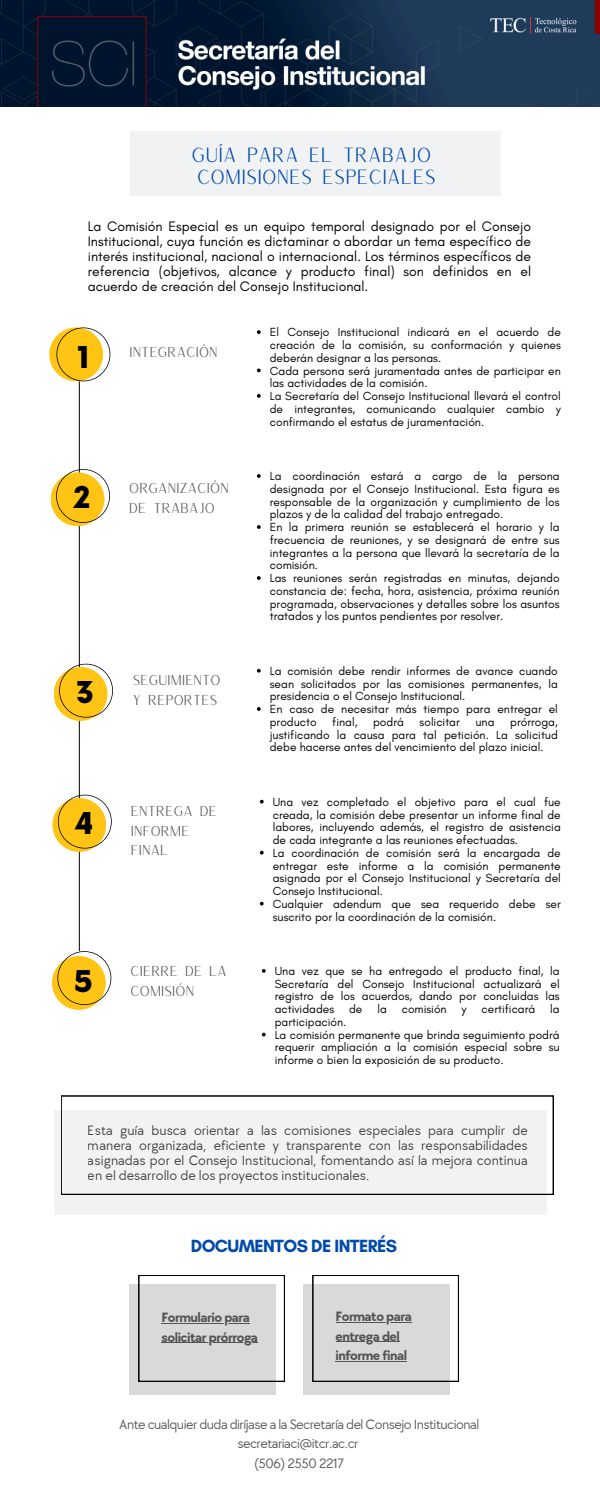
<style>
.page{position:relative;width:600px;height:1500px;background:#fff}
.page>*{position:absolute;margin:0;border:0;box-sizing:border-box;transform-origin:0 0}
.t1{font:900 29.3px "Now";color:#000}
.t2{font:20px/22.5px "Versailles";letter-spacing:-.03em;color:#004aad}
.t3{font:700 18px "Glacial Indifference";letter-spacing:-.035em;color:#004aad}
.t4{font:14px/15px "Glacial Indifference";color:#000;text-align:justify}
.t5{font:14px/15px "TT Chocolates";color:#000;text-align:justify}
.t6{font:14px/19.5px "TT Chocolates";letter-spacing:-.035em;color:#545454;text-align:center}
.t7{font:14px/19.5px "Versailles";letter-spacing:-.035em;color:#545454}
.t8{font:700 14px/19.5px "TT Chocolates";letter-spacing:-.035em;color:#545454}
.t9{font:12px/12.8px "Glacial Indifference";color:#000;text-align:justify}
</style>
<div class="page">
<div style="left:54px;top:1111px;width:492px;height:104px;background:#f1f2f3"></div>
<div style="left:129px;top:1284px;width:147px;height:110px;background:#d9d9d9"></div>
<div style="left:303px;top:1284px;width:147px;height:110px;background:#d9d9d9"></div>
<svg style="left:61px;top:1096px;width:492px;height:98px"></svg>
<svg style="left:139px;top:1275px;width:145px;height:106px"></svg>
<svg style="left:313px;top:1275px;width:145px;height:106px"></svg>
<hr style="left:79px;top:381px;width:1px;height:570px;background:#000">
<img style="left:0;top:1px;width:599px;height:105px">
<svg style="left:52px;top:798px;width:54px;height:54px"></svg>
<svg style="left:58px;top:795px;width:54px;height:54px"></svg>
<div style="left:49px;top:327px;width:54px;height:54px;background:#ffc414;border-radius:50%"></div>
<svg style="left:56px;top:327px;width:54px;height:54px"></svg>
<div style="left:54px;top:667px;width:54px;height:54px;background:#ffc414;border-radius:50%"></div>
<svg style="left:59px;top:664px;width:54px;height:54px"></svg>
<div style="left:51px;top:472px;width:54px;height:54px;background:#ffc414;border-radius:50%"></div>
<svg style="left:56px;top:469px;width:54px;height:54px"></svg>
<div style="left:52px;top:956px;width:54px;height:54px;background:#ffc414;border-radius:50%"></div>
<svg style="left:57px;top:951px;width:54px;height:54px"></svg>
<div style="left:130px;top:131px;width:370px;height:64px;background:#f1f2f3"></div>
<hr style="left:162px;top:1323px;width:88px;height:1px;background:#545454">
<hr style="left:162px;top:1343px;width:96px;height:1px;background:#545454">
<hr style="left:336px;top:1322px;width:75px;height:1px;background:#545454">
<hr style="left:336px;top:1341px;width:63px;height:1px;background:#545454">
<hr style="left:336px;top:1361px;width:71px;height:1px;background:#545454">
<svg style="left:257px;top:330px;width:4px;height:4px"></svg>
<svg style="left:257px;top:369px;width:4px;height:3px"></svg>
<svg style="left:257px;top:394px;width:4px;height:4px"></svg>
<svg style="left:257px;top:669px;width:4px;height:4px"></svg>
<svg style="left:257px;top:707px;width:4px;height:4px"></svg>
<svg style="left:260px;top:800px;width:4px;height:4px"></svg>
<svg style="left:260px;top:851px;width:4px;height:4px"></svg>
<svg style="left:260px;top:902px;width:4px;height:4px"></svg>
<svg style="left:262px;top:969px;width:4px;height:4px"></svg>
<svg style="left:262px;top:1033px;width:4px;height:3px"></svg>
<svg style="left:257px;top:474px;width:4px;height:4px"></svg>
<svg style="left:257px;top:525px;width:4px;height:4px"></svg>
<svg style="left:257px;top:576px;width:4px;height:4px"></svg>
<p class="t2" style="left:191px;top:143px;width:246px">GUÍA PARA EL TRABAJO<br>COMISIONES ESPECIALES</p>
<p class="t4" style="left:88px;top:219px;width:445px">La Comisión Especial es un equipo temporal designado por el Consejo Institucional, cuya función es dictaminar o abordar un tema específico de interés institucional, nacional o internacional. Los términos específicos de referencia (objetivos, alcance y producto final) son definidos en el acuerdo de creación del Consejo Institucional.</p>
<h3 class="t1" style="left:78px;top:341px;width:14px">1</h3>
<p class="t7" style="left:129px;top:342px;width:90px">INTEGRACIÓN</p>
<h3 class="t1" style="left:74px;top:482px;width:18px">2</h3>
<p class="t7" style="left:129px;top:478px;width:102px">ORGANIZACIÓN</p>
<p class="t7" style="left:129px;top:497px;width:88px">DE TRABAJO</p>
<h3 class="t1" style="left:76px;top:676px;width:20px">3</h3>
<p class="t7" style="left:133px;top:670px;width:90px">SEGUIMIENTO</p>
<p class="t7" style="left:133px;top:690px;width:87px">Y REPORTES</p>
<h1 class="t1" style="left:74px;top:807px;width:20px">4</h1>
<h5 class="t7" style="left:131px;top:801px;width:88px">ENTREGA DE<br>INFORME<br>FINAL</h5>
<h3 class="t1" style="left:74px;top:965px;width:20px">5</h3>
<p class="t7" style="left:130px;top:961px;width:99px">CIERRE DE LA</p>
<p class="t7" style="left:130px;top:980px;width:66px">COMISIÓN</p>
<p class="t9" style="left:270px;top:326px;width:293px">El Consejo Institucional indicará en el acuerdo de creación de la comisión, su conformación y quienes deberán designar a las personas.</p>
<p class="t9" style="left:270px;top:364px;width:293px">Cada persona será juramentada antes de participar en las actividades de la comisión.</p>
<p class="t9" style="left:270px;top:389px;width:293px">La Secretaría del Consejo Institucional llevará el control de integrantes, comunicando cualquier cambio y confirmando el estatus de juramentación.</p>
<h4 class="t9" style="left:270px;top:470px;width:291px">La coordinación estará a cargo de la persona designada por el Consejo Institucional. Esta figura es responsable de la organización y cumplimiento de los plazos y de la calidad del trabajo entregado.</h4>
<h4 class="t9" style="left:270px;top:521px;width:291px">En la primera reunión se establecerá el horario y la frecuencia de reuniones, y se designará de entre sus integrantes a la persona que llevará la secretaría de la comisión.</h4>
<h5 class="t9" style="left:270px;top:572px;width:291px">Las reuniones serán registradas en minutas, dejando constancia de: fecha, hora, asistencia, próxima reunión programada, observaciones y detalles sobre los asuntos tratados y los puntos pendientes por resolver.</h5>
<p class="t9" style="left:270px;top:664px;width:290px">La comisión debe rendir informes de avance cuando sean solicitados por las comisiones permanentes, la presidencia o el Consejo Institucional.</p>
<p class="t9" style="left:270px;top:702px;width:290px">En caso de necesitar más tiempo para entregar el producto</p>
<p class="t9" style="left:332px;top:715px;width:27px">final,</p>
<p class="t9" style="left:373px;top:715px;width:32px">podrá</p>
<p class="t9" style="left:420px;top:715px;width:42px">solicitar</p>
<p class="t9" style="left:476px;top:715px;width:21px">una</p>
<p class="t9" style="left:270px;top:715px;width:290px;text-indent:240px">prórroga, justificando la causa para tal petición. La solicitud debe hacerse antes del vencimiento del plazo inicial.</p>
<p class="t9" style="left:273px;top:795px;width:290px">Una vez completado el objetivo para el cual fue creada, la comisión debe presentar un informe final de labores, incluyendo además, el registro de asistencia de cada integrante a las reuniones efectuadas.</p>
<p class="t9" style="left:273px;top:846px;width:290px">La coordinación de comisión será la encargada de entregar este informe a la comisión permanente asignada por el Consejo Institucional y Secretaría del Consejo Institucional.</p>
<p class="t9" style="left:273px;top:897px;width:290px">Cualquier adendum que sea requerido debe ser suscrito por la coordinación de la comisión.</p>
<h5 class="t9" style="left:275px;top:964px;width:286px">Una vez que se ha entregado el producto final, la Secretaría del Consejo Institucional actualizará el registro de los acuerdos, dando por concluidas las actividades de la comisión y certificará la participación.</h5>
<h2 class="t9" style="left:275px;top:1028px;width:286px">La comisión permanente que brinda seguimiento podrá requerir ampliación a la comisión especial sobre su informe o bien la exposición de su producto.</h2>
<p class="t5" style="left:88px;top:1123px;width:441px">Esta guía busca orientar a las comisiones especiales para cumplir de manera organizada, eficiente y transparente con las responsabilidades asignadas por el Consejo Institucional, fomentando así la mejora continua en el desarrollo de los proyectos institucionales.</p>
<h3 class="t3" style="left:191px;top:1234px;width:208px">DOCUMENTOS DE INTERÉS</h3>
<p class="t8" style="left:162px;top:1308px;width:90px">Formulario para</p>
<p class="t8" style="left:162px;top:1328px;width:98px">solicitar prórroga</p>
<p class="t8" style="left:336px;top:1307px;width:78px">Formato para</p>
<p class="t8" style="left:336px;top:1327px;width:73px">entrega del informe final</p>
<h3 class="t6" style="left:119px;top:1415px;width:362px">Ante cualquier duda diríjase a la Secretaría del Consejo Institucional secretariaci@itcr.ac.cr<br>(506) 2550 2217</h3>
</div>
